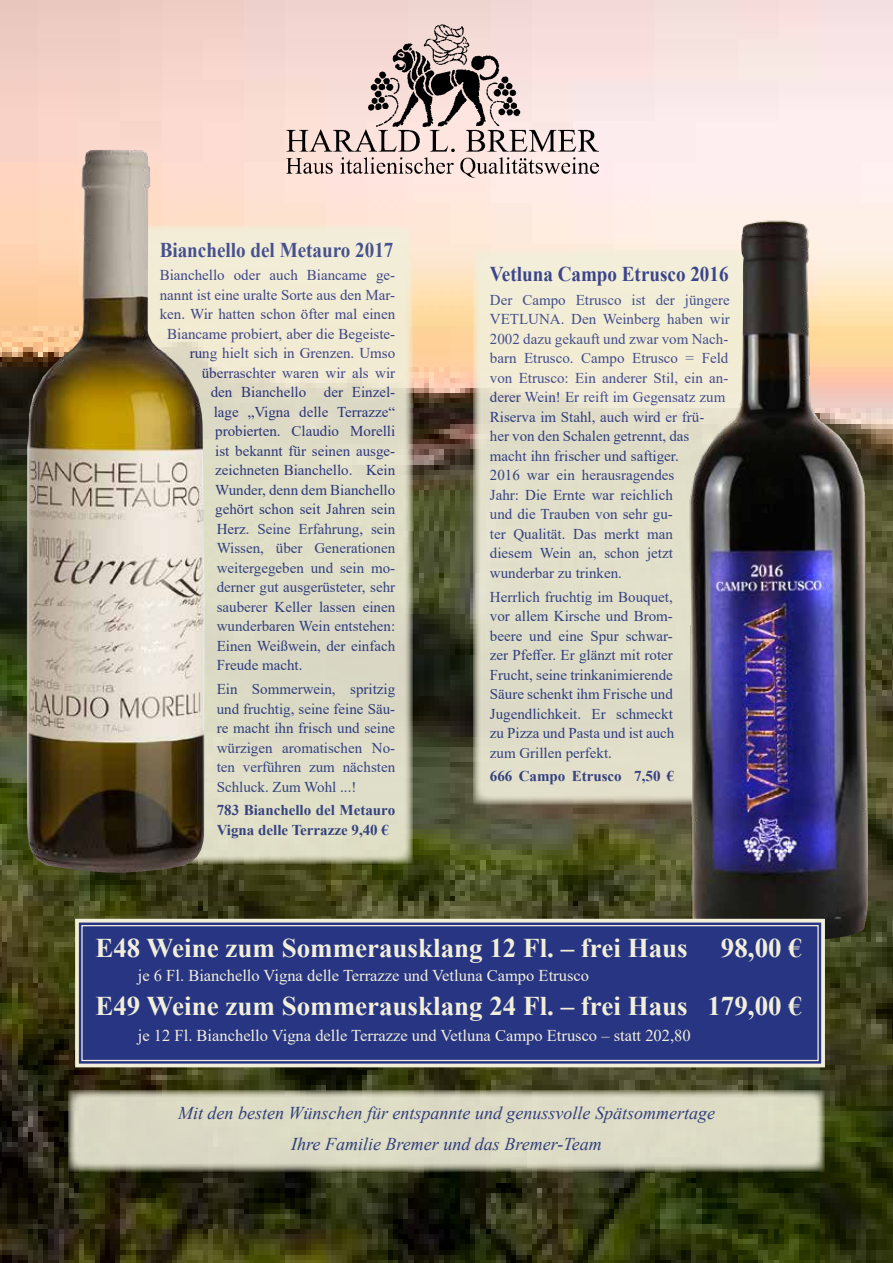
<style>
.page{position:relative;width:893px;height:1263px;background:#fff}
.page>*{position:absolute;margin:0;border:0;box-sizing:border-box;transform-origin:0 0}
.t1{font:700 27px "Times New Roman";color:#f1efda}
.t2{font:700 21px "Times New Roman";color:#314088;scale:.91 1}
.t3{font:700 21px "Times New Roman";color:#283583;scale:.91 1}
.t4{font:italic 18px/31.2px "Times New Roman";color:#314088;text-align:center}
.t5{font:16.5px "Times New Roman";color:#f1efda}
.t6{font:15px/19.5px "Times New Roman";color:#314088;text-align:justify}
.t7{font:15px "Times New Roman";color:#283583}
.t8{font:700 15px/19.5px "Times New Roman";color:#314088}
.s1{color:#283583}
</style>
<div class="page">
<img style="left:0;top:0;width:893px;height:1263px">
<div style="left:473px;top:250px;width:297px;height:555px;background:linear-gradient(to bottom,#f1ecd5,#d7d6c1)"></div>
<div style="left:116px;top:225px;width:297px;height:639px;background:linear-gradient(to bottom,#efe9d2,#d4d4be)"></div>
<svg style="left:68px;top:1090px;width:757px;height:81px;background:#d0cfb8"></svg>
<img style="left:27px;top:150px;width:178px;height:723px">
<img style="left:687px;top:213px;width:182px;height:729px">
<img style="left:287px;top:24px;width:311px;height:153px">
<svg style="left:73px;top:917px;width:754px;height:152px;background:#344085"></svg>
<div style="left:81px;top:925px;width:738px;height:136px;border:1px solid #f1efda"></div>
<h2 class="t2" style="left:160px;top:234px;width:258px">Bianchello del Metauro 2017</h2>
<p class="t7" style="left:160px;top:265px;width:237px">Bianchello oder auch Biancame ge-</p>
<p class="t7" style="left:160px;top:284px;width:237px">nannt ist eine uralte Sorte aus den Mar-</p>
<p class="t7" style="left:160px;top:304px;width:237px">ken. Wir hatten schon öfter mal einen</p>
<p class="t7" style="left:167px;top:323px;width:229px">Biancame probiert, aber die Begeiste-</p>
<p class="t7" style="left:190px;top:343px;width:207px">rung hielt sich in Grenzen. Umso</p>
<p class="t7" style="left:202px;top:362px;width:195px">überraschter waren wir als wir</p>
<p class="t7" style="left:211px;top:382px;width:186px">den Bianchello der Einzel-</p>
<p class="t7" style="left:214px;top:401px;width:183px">lage „Vigna delle Terrazze“</p>
<p class="t7" style="left:215px;top:421px;width:182px">probierten. Claudio Morelli</p>
<p class="t7" style="left:215px;top:440px;width:182px">ist bekannt für seinen ausge-</p>
<p class="t7" style="left:215px;top:460px;width:182px">zeichneten Bianchello. Kein</p>
<p class="t7" style="left:215px;top:479px;width:182px">Wunder, denn dem Bianchello</p>
<p class="t7" style="left:215px;top:499px;width:182px">gehört schon seit Jahren sein</p>
<p class="t6" style="left:217px;top:519px;width:180px"><span class="s1">Herz.</span> Seine Erfahrung, sein</p>
<p class="t6" style="left:217px;top:538px;width:180px">Wissen, über Generationen</p>
<p class="t6" style="left:217px;top:558px;width:180px">weitergegeben und sein mo-</p>
<p class="t6" style="left:217px;top:577px;width:180px">derner gut ausgerüsteter, sehr</p>
<p class="t6" style="left:217px;top:597px;width:180px">sauberer Keller lassen einen</p>
<p class="t6" style="left:217px;top:616px;width:180px">wunderbaren Wein entstehen:</p>
<p class="t6" style="left:217px;top:636px;width:180px">Einen Weißwein, der einfach</p>
<p class="t6" style="left:217px;top:655px;width:87px">Freude macht.</p>
<p class="t6" style="left:217px;top:679px;width:180px">Ein Sommerwein, spritzig und fruchtig, seine feine Säu&shy;re macht ihn frisch und seine würzigen aromatischen No&shy;ten verführen zum nächsten Schluck. Zum Wohl ...!</p>
<p class="t8" style="left:217px;top:800px;width:180px">783 Bianchello del Metauro<br>Vigna delle Terrazze 9,40 €</p>
<h2 class="t3" style="left:490px;top:259px;width:264px">Vetluna Campo Etrusco 2016</h2>
<p class="t6" style="left:490px;top:290px;width:242px;text-align:left">Der Campo Etrusco ist der jüngere<br>VETLUNA. Den Weinberg haben wir<br>2002 dazu gekauft und zwar vom Nach&shy;barn Etrusco. Campo Etrusco = Feld von Etrusco: Ein anderer Stil, ein an&shy;derer Wein! Er reift im Gegensatz zum<br>Riserva im Stahl, auch wird er frü-<br>her von den Schalen getrennt, das<br>macht ihn frischer und saftiger.<br>2016 war ein herausragendes<br>Jahr: Die Ernte war reichlich<br>und die Trauben von sehr gu-<br>ter Qualität. Das merkt man<br>diesem Wein an, schon jetzt wunderbar zu trinken.</p>
<p class="t6" style="left:490px;top:586px;width:186px">Herrlich fruchtig im Bouquet, vor allem Kirsche und Brom&shy;beere und eine Spur schwar&shy;zer Pfeffer. Er glänzt mit roter Frucht, seine trinkanimierende Säure schenkt ihm Frische und Jugendlichkeit. Er schmeckt zu Pizza und Pasta und ist auch zum Grillen perfekt.</p>
<p class="t8" style="left:490px;top:766px;width:186px">666 Campo Etrusco 7,50 €</p>
<h1 class="t1" style="left:95px;top:929px;width:708px">E48 Weine zum Sommerausklang 12 Fl. – frei Haus 98,00 €</h1>
<p class="t5" style="left:138px;top:964px;width:453px">je 6 Fl. Bianchello Vigna delle Terrazze und Vetluna Campo Etrusco</p>
<h1 class="t1" style="left:95px;top:986px;width:708px">E49 Weine zum Sommerausklang 24 Fl. – frei Haus 179,00 €</h1>
<p class="t5" style="left:138px;top:1023px;width:554px">je 12 Fl. Bianchello Vigna delle Terrazze und Vetluna Campo Etrusco – statt 202,80</p>
<p class="t4" style="left:178px;top:1097px;width:538px">Mit den besten Wünschen für entspannte und genussvolle Spätsommertage<br>Ihre Familie Bremer und das Bremer-Team</p>
</div>
